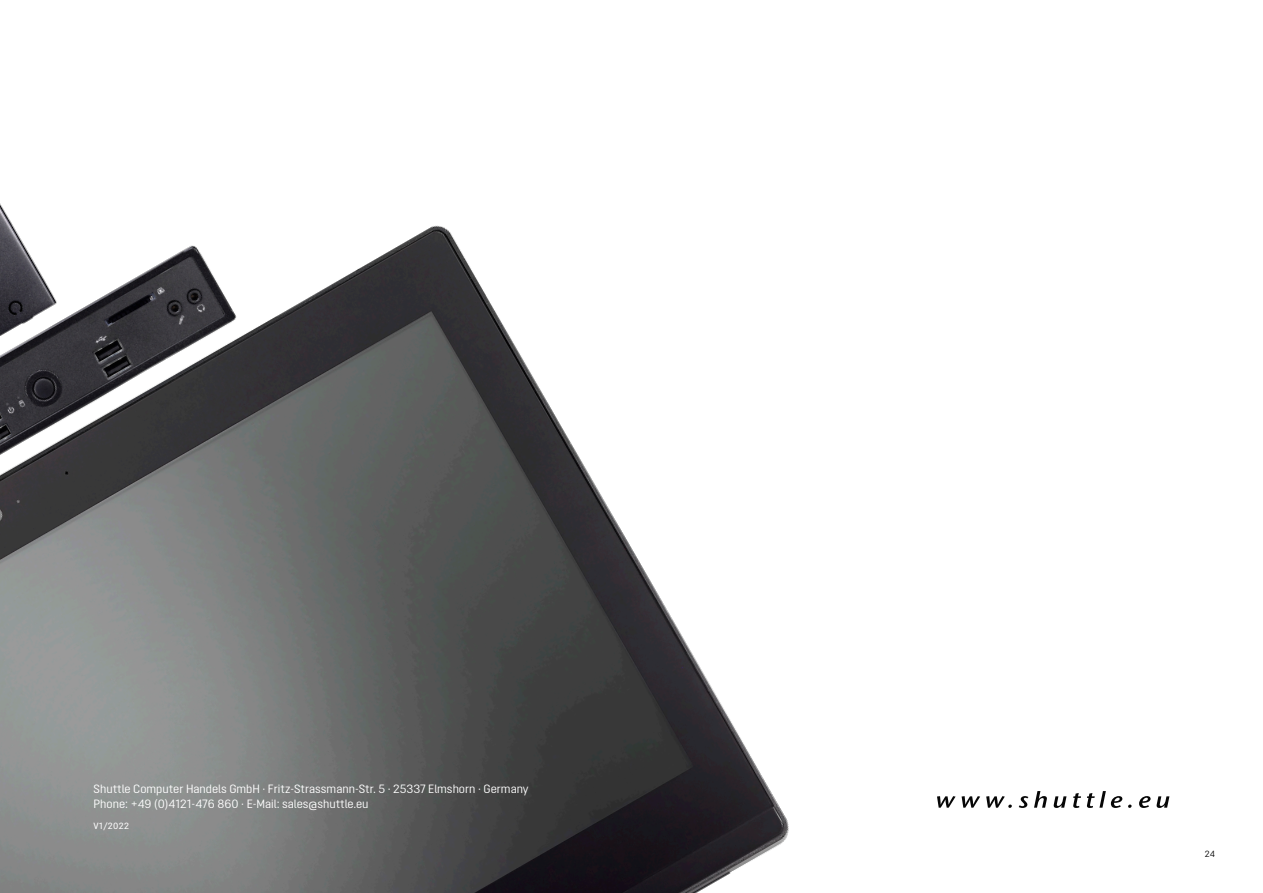
<style>
.page{position:relative;width:1263px;height:893px;background:#fff}
.page>*{position:absolute;margin:0;border:0;box-sizing:border-box;transform-origin:0 0}
.t1{font:12px/15px "Opinion Pro";color:#fff}
.t2{font:500 9px "Opinion Pro";letter-spacing:.04em;color:#fff}
.t3{font:9px "Opinion Pro";color:#000}
</style>
<div class="page">
<img style="left:0;top:203px;width:789px;height:690px">
<svg style="left:937px;top:796px;width:18px;height:12px"></svg>
<svg style="left:961px;top:796px;width:19px;height:12px"></svg>
<svg style="left:986px;top:796px;width:26px;height:12px"></svg>
<svg style="left:1019px;top:796px;width:9px;height:12px"></svg>
<svg style="left:1034px;top:791px;width:13px;height:17px"></svg>
<svg style="left:1054px;top:796px;width:12px;height:12px"></svg>
<svg style="left:1073px;top:793px;width:8px;height:15px"></svg>
<svg style="left:1087px;top:791px;width:35px;height:17px"></svg>
<svg style="left:1139px;top:796px;width:11px;height:12px"></svg>
<svg style="left:1156px;top:796px;width:13px;height:12px"></svg>
<p class="t1" style="left:94px;top:781px;width:437px">Shuttle Computer Handels GmbH · Fritz-Strassmann-Str. 5 · 25337 Elmshorn · Germany<br>Phone: +49 (0)4121-476 860 · E-Mail: sales@shuttle.eu</p>
<p class="t2" style="left:94px;top:821px;width:37px">V1/2022</p>
<p class="t3" style="left:1205px;top:849px;width:12px">24</p>
</div>
